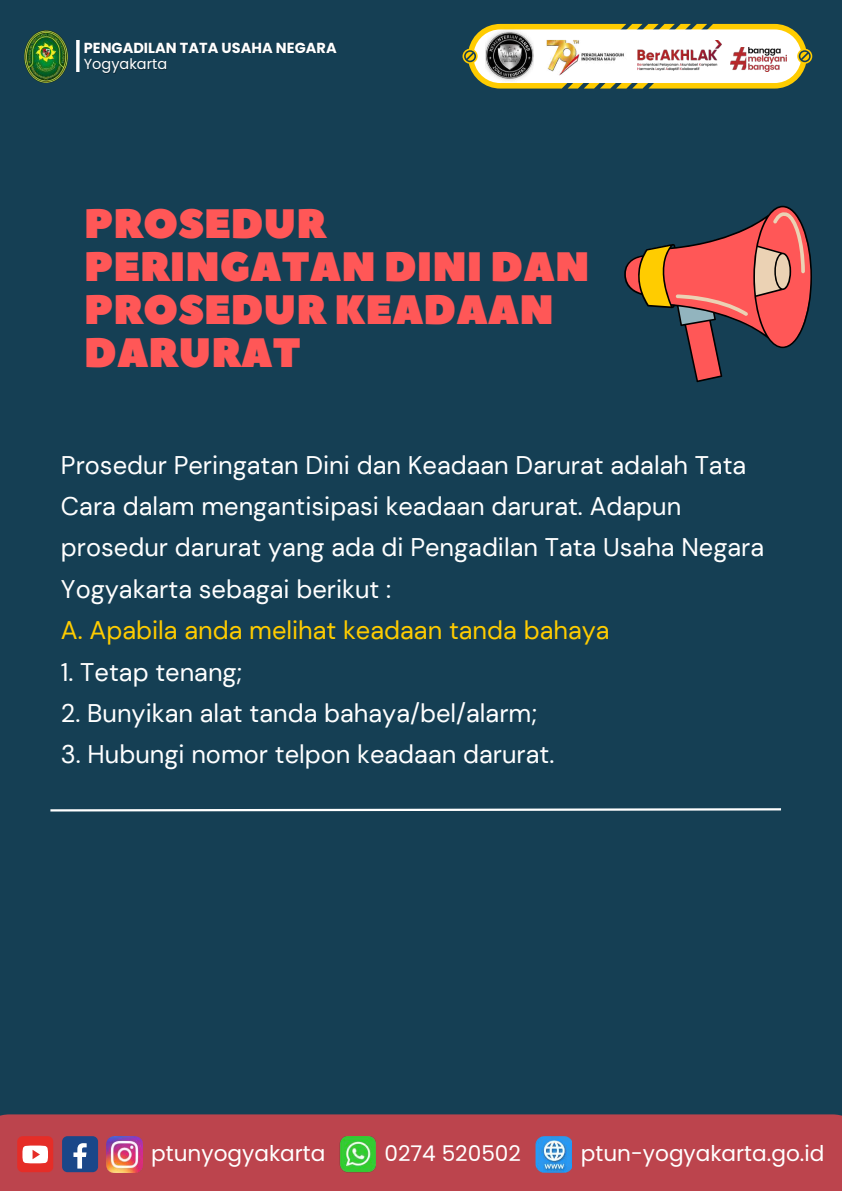
<style>
.page{position:relative;width:842px;height:1191px;background:#fff}
.page>*{position:absolute;margin:0;border:0;box-sizing:border-box;transform-origin:0 0}
.t1{font:41px/43px "Peace Sans";color:#ff5757}
.t2{font:25.4px/41.4px "DM Sans";color:#fff}
.t3{font:25.4px "DM Sans";color:#fc0}
.t4{font:21.6px "Poppins";color:#fff}
.t5{font:700 14.5px "Poppins";color:#fff}
.t6{font:14.5px "Poppins";color:#fff}
</style>
<div class="page">
<div style="left:0;top:0;width:842px;height:1190px;background:#153f54"></div>
<svg style="left:50px;top:808px;width:731px;height:4px"></svg>
<svg style="left:624px;top:205px;width:188px;height:177px"></svg>
<svg style="left:462px;top:24px;width:350px;height:65px;background:#d6cf99"></svg>
<img style="left:486px;top:28px;width:47px;height:57px">
<img style="left:542px;top:36px;width:86px;height:40px">
<img style="left:637px;top:40px;width:84px;height:32px">
<img style="left:730px;top:47px;width:57px;height:25px">
<div style="left:0;top:1114px;width:842px;height:76px;background:#bc444d"></div>
<div style="left:17px;top:1135px;width:36px;height:36px;background:#e52d27;border-radius:5px"></div>
<svg style="left:22px;top:1145px;width:26px;height:18px"></svg>
<div style="left:62px;top:1135px;width:36px;height:36px;background:#1a4789;border-radius:5px"></div>
<svg style="left:73px;top:1143px;width:14px;height:25px"></svg>
<img style="left:107px;top:1135px;width:36px;height:36px">
<img style="left:340px;top:1135px;width:36px;height:36px">
<img style="left:536px;top:1135px;width:36px;height:36px">
<img style="left:24px;top:30px;width:44px;height:52px">
<svg style="left:76px;top:41px;width:4px;height:31px"></svg>
<p class="t5" style="left:84px;top:37px;width:255px">PENGADILAN TATA USAHA NEGARA</p>
<p class="t6" style="left:84px;top:54px;width:85px">Yogyakarta</p>
<h1 class="t1" style="left:84px;top:203px;width:507px">PROSEDUR<br>PERINGATAN DINI DAN<br>PROSEDUR KEADAAN<br>DARURAT</h1>
<p class="t2" style="left:61px;top:444px;width:705px">Prosedur Peringatan Dini dan Keadaan Darurat adalah Tata Cara dalam mengantisipasi keadaan darurat. Adapun prosedur darurat yang ada di Pengadilan Tata Usaha Negara Yogyakarta sebagai berikut :</p>
<p class="t3" style="left:61px;top:614px;width:550px">A. Apabila anda melihat keadaan tanda bahaya</p>
<p class="t2" style="left:61px;top:651px;width:183px">1. Tetap tenang;</p>
<p class="t2" style="left:61px;top:692px;width:478px">2. Bunyikan alat tanda bahaya/bel/alarm;</p>
<p class="t2" style="left:61px;top:734px;width:495px">3. Hubungi nomor telpon keadaan darurat.</p>
<p class="t4" style="left:151px;top:1138px;width:176px">ptunyogyakarta</p>
<p class="t4" style="left:384px;top:1138px;width:138px">0274 520502</p>
<p class="t4" style="left:581px;top:1138px;width:245px">ptun-yogyakarta.go.id</p>
</div>
